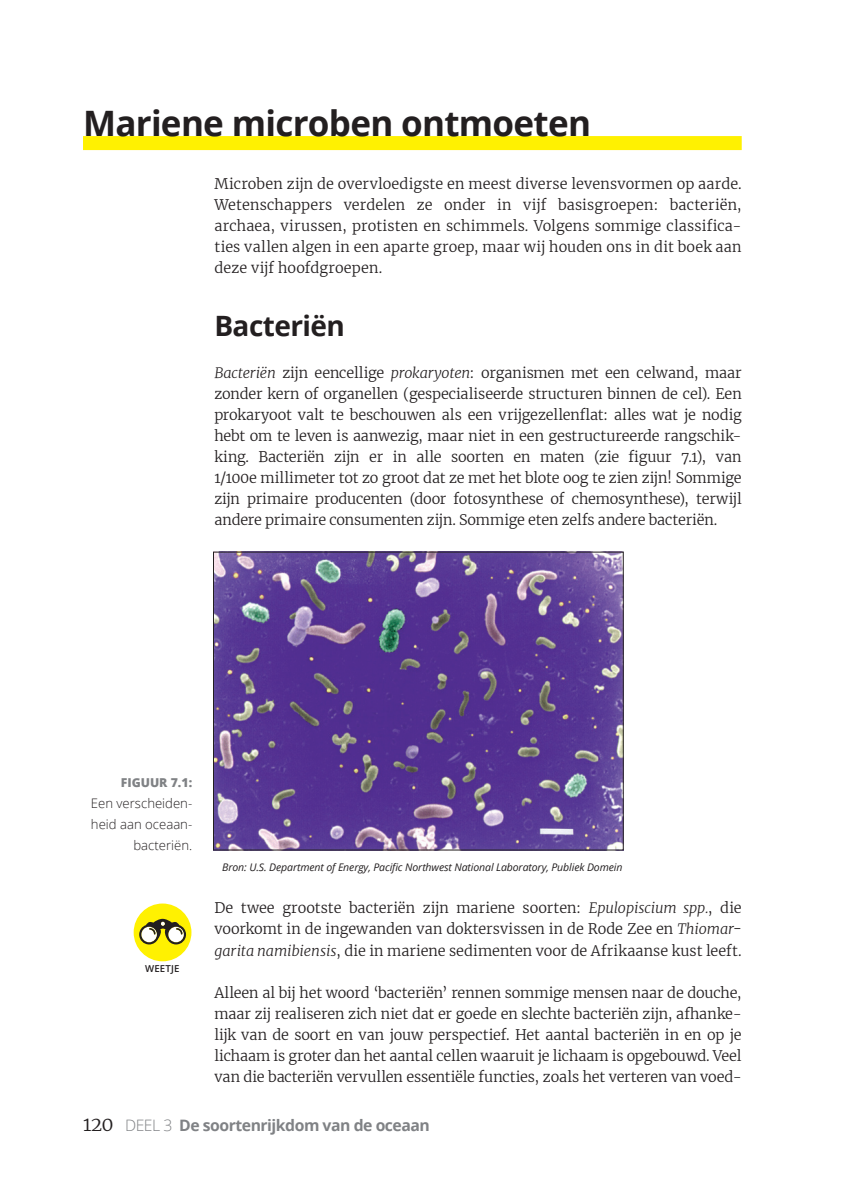
<style>
.page{position:relative;width:857px;height:1189px;background:#fff}
.page>*{position:absolute;margin:0;border:0;box-sizing:border-box;transform-origin:0 0}
.t1{font:700 35px "Open Sans";letter-spacing:-.02em;color:#231f20}
.t2{font:700 28px "Open Sans";letter-spacing:-.02em;color:#231f20}
.t3{font:700 15.75px "Open Sans";letter-spacing:-.03em;color:#808285}
.t4{font:300 14.35px/21px "Merriweather";color:#231f20;text-align:justify}
.t5{font:300 13.12px/21px "Open Sans";color:#231f20;text-align:right}
.t6{font:800 12.25px "Open Sans";color:#808285}
.t7{font:italic 10.5px "Open Sans";letter-spacing:-.01em;color:#231f20}
.t8{font:600 9.62px "Open Sans";letter-spacing:.02em;color:#231f20}
.s1{font-style:italic}
.s2{font-family:"Merriweather";font-weight:300;font-size:19.25px;color:#231f20}
.s3{font-weight:300}
</style>
<div class="page">
<div style="left:83px;top:136px;width:658px;height:14px;background:#fff101"></div>
<img style="left:215px;top:553px;width:406px;height:295px">
<div style="left:213px;top:551px;width:410px;height:299px;border:1px solid #231f20"></div>
<div style="left:134px;top:903px;width:57px;height:58px;background:#fff101;border-radius:50%"></div>
<svg style="left:139px;top:918px;width:47px;height:26px"></svg>
<h1 class="t1" style="left:83px;top:99px;width:509px">Mariene microben ontmoeten</h1>
<p class="t4" style="left:214px;top:173px;width:528px">Microben zijn de overvloedigste en meest diverse levensvormen op aarde.<br>Wetenschappers verdelen ze onder in vijf basisgroepen: bacteriën, archaea, virussen, protisten en schimmels. Volgens sommige classifica&shy;ties vallen algen in een aparte groep, maar wij houden ons in dit boek aan deze vijf hoofdgroepen.</p>
<h2 class="t2" style="left:214px;top:306px;width:132px">Bacteriën</h2>
<p class="t4" style="left:214px;top:362px;width:528px"><span class="s1">Bacteriën</span> zijn eencellige <span class="s1">prokaryoten</span>: organismen met een celwand, maar zonder kern of organellen (gespecialiseerde structuren binnen de cel). Een prokaryoot valt te beschouwen als een vrijgezellenflat: alles wat je nodig hebt om te leven is aanwezig, maar niet in een gestructureerde rangschik&shy;king. Bacteriën zijn er in alle soorten en maten (zie figuur 7.1), van 1/100e millimeter tot zo groot dat ze met het blote oog te zien zijn! Sommige zijn primaire producenten (door fotosynthese of chemosynthese), terwijl andere primaire consumenten zijn. Sommige eten zelfs andere bacteriën.</p>
<p class="t6" style="left:121px;top:773px;width:73px">FIGUUR 7.1:</p>
<p class="t5" style="left:91px;top:792px;width:103px">Een verscheiden&shy;heid aan oceaan&shy;bacteriën.</p>
<p class="t8" style="left:145px;top:962px;width:36px">WEETJE</p>
<p class="t7" style="left:222px;top:860px;width:401px">Bron: U.S. Department of Energy, Pacific Northwest National Laboratory, Publiek Domein</p>
<p class="t4" style="left:214px;top:897px;width:528px">De twee grootste bacteriën zijn mariene soorten: <span class="s1">Epulopiscium spp.</span>, die voorkomt in de ingewanden van doktersvissen in de Rode Zee en <span class="s1">Thiomar&shy;garita namibiensis</span>, die in mariene sedimenten voor de Afrikaanse kust leeft.</p>
<p class="t4" style="left:214px;top:981px;width:528px">Alleen al bij het woord ‘bacteriën’ rennen sommige mensen naar de douche, maar zij realiseren zich niet dat er goede en slechte bacteriën zijn, afhanke&shy;lijk van de soort en van jouw perspectief. Het aantal bacteriën in en op je lichaam is groter dan het aantal cellen waaruit je lichaam is opgebouwd. Veel van die bacteriën vervullen essentiële functies, zoals het verteren van voed-</p>
<p class="t3" style="left:83px;top:1113px;width:348px"><span class="s2">120</span> <span class="s3">DEEL 3</span> De soortenrijkdom van de oceaan</p>
</div>
